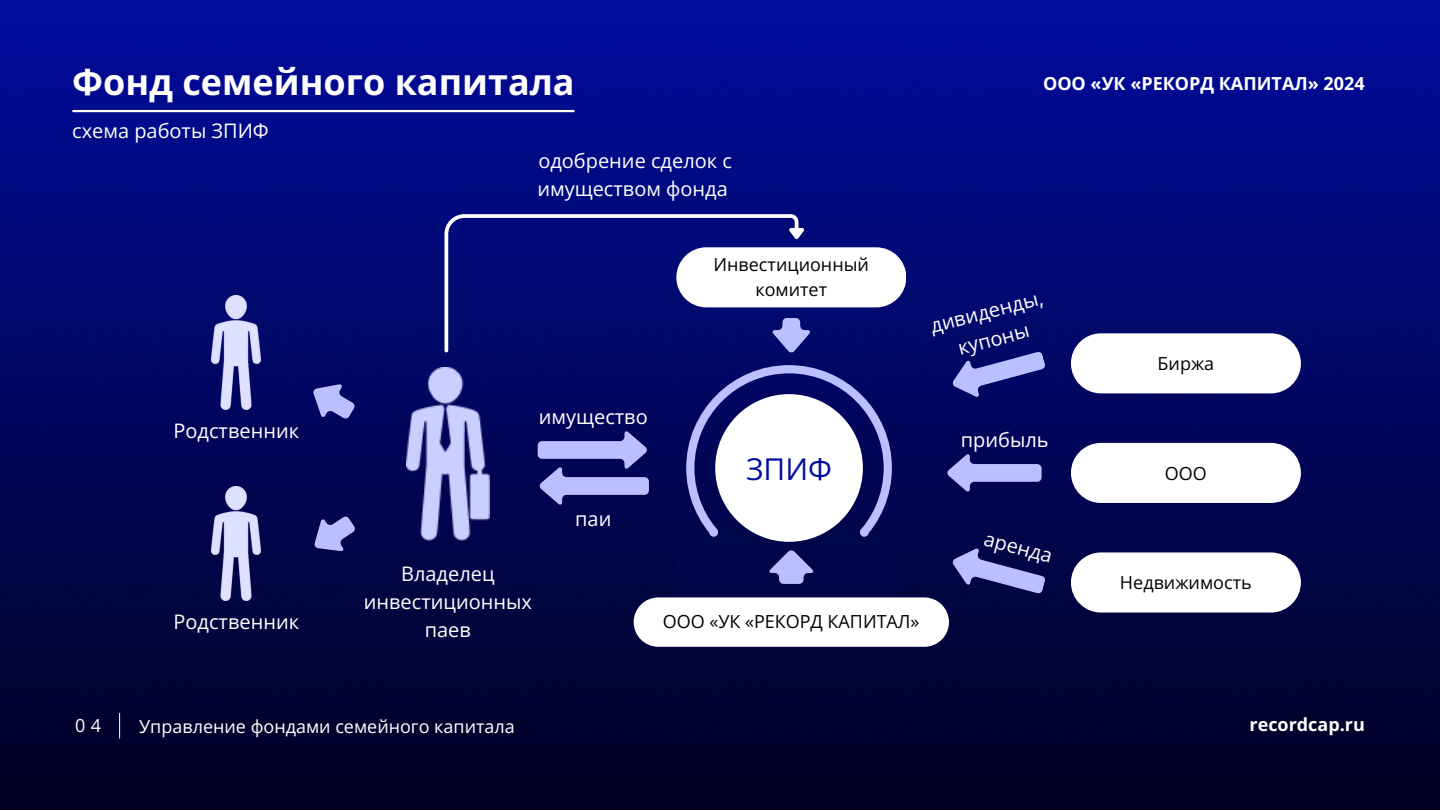
<style>
.page{position:relative;width:1440px;height:810px;background:#fff}
.page>*{position:absolute;margin:0;border:0;box-sizing:border-box;transform-origin:0 0}
.t1{font:700 36px "Open Sans";color:#fff}
.t2{font:30px "Open Sans";color:#000f9f}
.t3{font:20px/27.8px "Open Sans";color:#fff;text-align:center}
.t4{font:18px/24.8px "Open Sans";color:#000;text-align:center}
.t5{font:700 18px "Open Sans";color:#fff}
.t6{font:18px "Open Sans";color:#fff}
</style>
<div class="page">
<img style="left:0;top:0;width:1440px;height:810px">
<hr style="left:73px;top:110px;width:501px;height:2px;background:#fff">
<svg style="left:119px;top:713px;width:1px;height:25px"></svg>
<div style="left:676px;top:247px;width:230px;height:60px;background:#fff;border-radius:30px"></div>
<div style="left:1071px;top:333px;width:230px;height:60px;background:#fff;border-radius:30px"></div>
<div style="left:1071px;top:443px;width:230px;height:60px;background:#fff;border-radius:30px"></div>
<div style="left:1071px;top:552px;width:230px;height:61px;background:#fff;border-radius:30px"></div>
<div style="left:674px;top:518px;width:230px;height:110px;background:#000646;border-radius:50%"></div>
<svg style="left:686px;top:365px;width:206px;height:219px"></svg>
<div style="left:860px;top:528px;width:9px;height:9px;background:#b9bfff;border-radius:50%"></div>
<div style="left:709px;top:528px;width:9px;height:9px;background:#b9bfff;border-radius:50%"></div>
<svg style="left:953px;top:352px;width:92px;height:45px;background:#4f55a5"></svg>
<svg style="left:953px;top:548px;width:92px;height:45px;background:#4f5494"></svg>
<svg style="left:947px;top:454px;width:95px;height:38px;background:#5b60a7"></svg>
<svg style="left:801px;top:318px;width:9px;height:34px"></svg>
<svg style="left:313px;top:384px;width:42px;height:35px"></svg>
<svg style="left:314px;top:516px;width:41px;height:35px"></svg>
<img style="left:407px;top:368px;width:82px;height:173px">
<img style="left:212px;top:486px;width:49px;height:114px">
<img style="left:212px;top:296px;width:49px;height:114px">
<svg style="left:538px;top:431px;width:111px;height:74px;background:#5c61a9"></svg>
<svg style="left:443px;top:212px;width:358px;height:142px"></svg>
<svg style="left:784px;top:225px;width:24px;height:19px"></svg>
<div style="left:634px;top:597px;width:315px;height:50px;background:#fff;border-radius:25px"></div>
<p class="t1" style="left:72px;top:57px;width:504px">Фонд семейного капитала</p>
<p class="t3" style="left:72px;top:116px;width:198px">схема работы ЗПИФ</p>
<p class="t3" style="left:537px;top:147px;width:196px;text-align:left">одобрение сделок с имуществом фонда</p>
<p class="t5" style="left:1043px;top:70px;width:323px">ООО «УК «РЕКОРД КАПИТАЛ» 2024</p>
<p class="t3" style="left:173px;top:417px;width:127px">Родственник</p>
<h2 class="t3" style="left:173px;top:607px;width:127px">Родственник</h2>
<h1 class="t4" style="left:714px;top:252px;width:157px">Инвестиционный комитет</h1>
<h4 class="t3" style="left:927px;top:312px;width:117px;rotate:-14deg">дивиденды, купоны</h4>
<p class="t3" style="left:539px;top:402px;width:111px">имущество</p>
<p class="t3" style="left:364px;top:560px;width:170px">Владелец инвестиционных паев</p>
<p class="t3" style="left:575px;top:504px;width:38px">паи</p>
<p class="t2" style="left:746px;top:448px;width:87px">ЗПИФ</p>
<h5 class="t4" style="left:663px;top:609px;width:258px">ООО «УК «РЕКОРД КАПИТАЛ»</h5>
<h4 class="t3" style="left:961px;top:425px;width:89px">прибыль</h4>
<p class="t3" style="left:989px;top:524px;width:71px;rotate:15deg">аренда</p>
<h3 class="t4" style="left:1158px;top:351px;width:58px">Биржа</h3>
<p class="t4" style="left:1165px;top:460px;width:43px">ООО</p>
<p class="t4" style="left:1120px;top:570px;width:133px">Недвижимость</p>
<p class="t6" style="left:75px;top:713px;width:27px">0 4</p>
<p class="t6" style="left:139px;top:714px;width:377px">Управление фондами семейного капитала</p>
<p class="t5" style="left:1250px;top:711px;width:117px">recordcap.ru</p>
</div>
